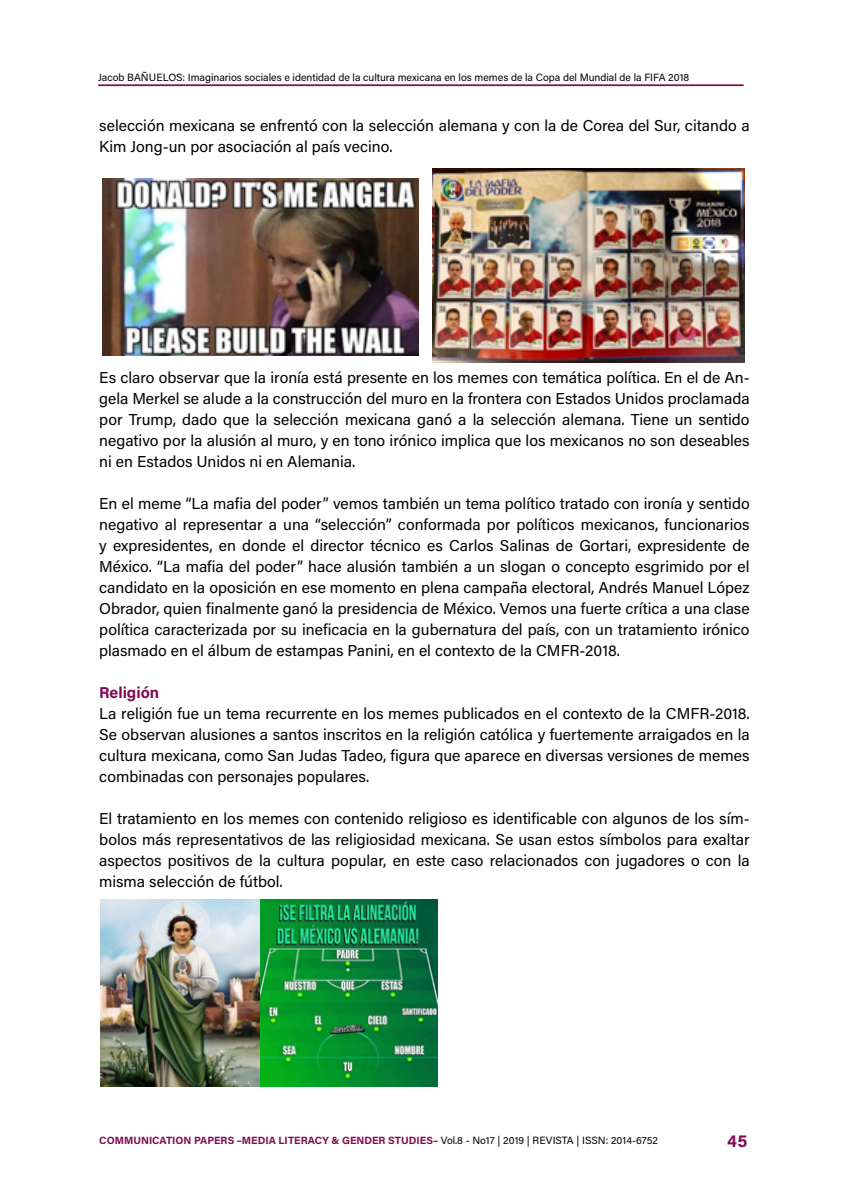
<style>
.page{position:relative;width:844px;height:1191px;background:#fff}
.page>*{position:absolute;margin:0;border:0;box-sizing:border-box;transform-origin:0 0}
.t1{font:700 17.5px "Acumin Pro";color:#800b53}
.t2{font:15.75px/21px "Acumin Pro";color:#000;text-align:justify}
.t3{font:700 15.75px "Acumin Pro";color:#800b53}
.t4{font:10.5px "Acumin Pro";color:#000}
.t5{font:700 10.5px "Acumin Pro";color:#800b53}
.s1{font-weight:400;color:#000}
</style>
<div class="page">
<hr style="left:98px;top:84px;width:645px;height:2px;background:#800b53">
<img style="left:102px;top:179px;width:317px;height:176px">
<img style="left:432px;top:169px;width:312px;height:193px">
<img style="left:100px;top:899px;width:337px;height:187px">
<p class="t4" style="left:98px;top:70px;width:592px">Jacob BAÑUELOS: Imaginarios sociales e identidad de la cultura mexicana en los memes de la Copa del Mundial de la FIFA 2018</p>
<p class="t2" style="left:99px;top:114px;width:651px">selección mexicana se enfrentó con la selección alemana y con la de Corea del Sur, citando a<br>Kim Jong-un por asociación al país vecino.</p>
<p class="t2" style="left:99px;top:366px;width:651px">Es claro observar que la ironía está presente en los memes con temática política. En el de An&shy;gela Merkel se alude a la construcción del muro en la frontera con Estados Unidos proclamada por Trump, dado que la selección mexicana ganó a la selección alemana. Tiene un sentido negativo por la alusión al muro, y en tono irónico implica que los mexicanos no son deseables ni en Estados Unidos ni en Alemania.</p>
<p class="t2" style="left:99px;top:492px;width:651px">En el meme “La mafia del poder” vemos también un tema político tratado con ironía y sentido negativo al representar a una “selección” conformada por políticos mexicanos, funcionarios y expresidentes, en donde el director técnico es Carlos Salinas de Gortari, expresidente de México. “La mafia del poder” hace alusión también a un slogan o concepto esgrimido por el candidato en la oposición en ese momento en plena campaña electoral, Andrés Manuel López Obrador, quien finalmente ganó la presidencia de México. Vemos una fuerte crítica a una clase política caracterizada por su ineficacia en la gubernatura del país, con un tratamiento irónico plasmado en el álbum de estampas Panini, en el contexto de la CMFR-2018.</p>
<p class="t3" style="left:99px;top:681px;width:61px">Religión</p>
<p class="t2" style="left:99px;top:702px;width:651px">La religión fue un tema recurrente en los memes publicados en el contexto de la CMFR-2018.<br>Se observan alusiones a santos inscritos en la religión católica y fuertemente arraigados en la cultura mexicana, como San Judas Tadeo, figura que aparece en diversas versiones de memes combinadas con personajes populares.</p>
<p class="t2" style="left:99px;top:807px;width:651px">El tratamiento en los memes con contenido religioso es identificable con algunos de los sím&shy;bolos más representativos de las religiosidad mexicana. Se usan estos símbolos para exaltar aspectos positivos de la cultura popular, en este caso relacionados con jugadores o con la misma selección de fútbol.</p>
<p class="t5" style="left:99px;top:1133px;width:560px">COMMUNICATION PAPERS –MEDIA LITERACY &amp; GENDER STUDIES– <span class="s1">Vol.8 - No17 | 2019 | REVISTA | ISSN: 2014-6752</span></p>
<p class="t1" style="left:727px;top:1128px;width:22px">45</p>
</div>
